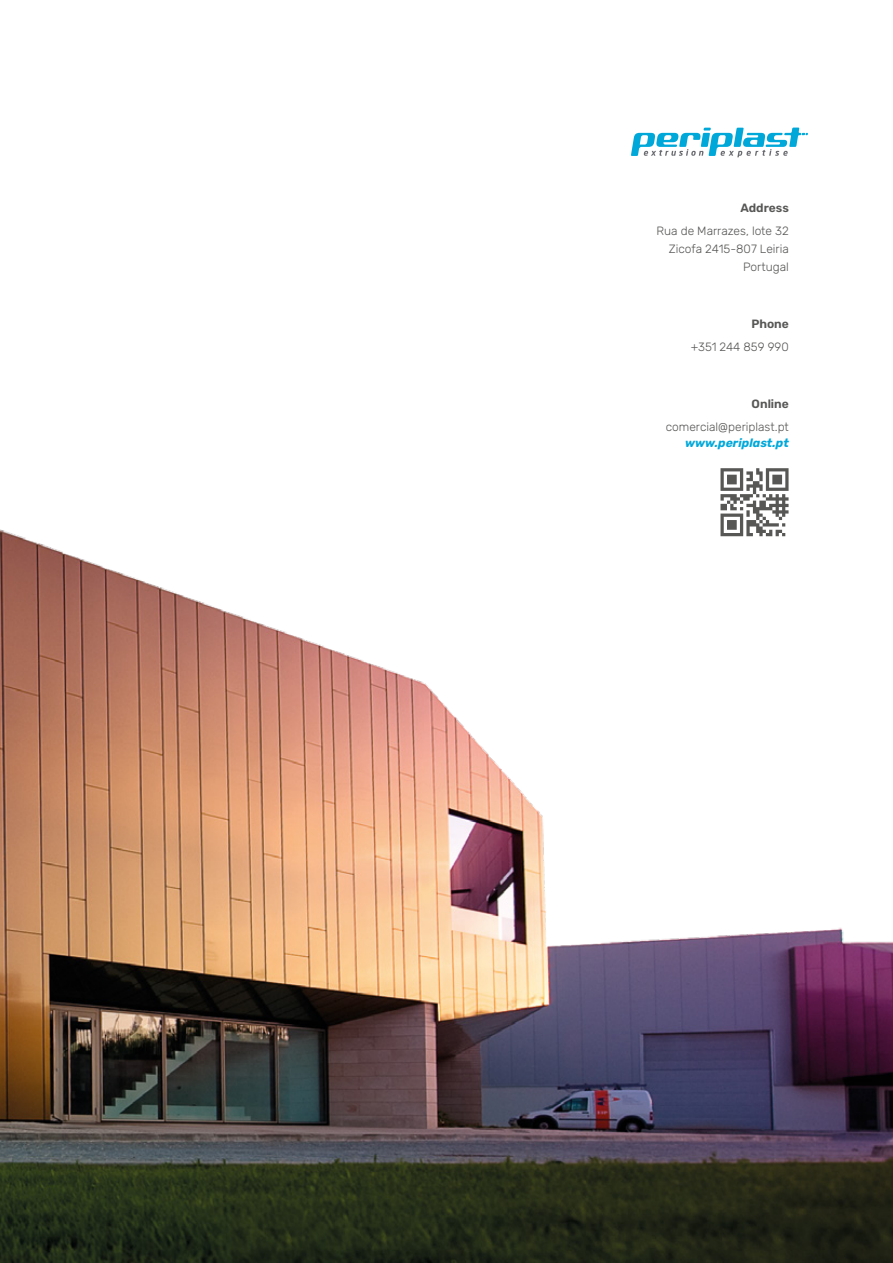
<style>
.page{position:relative;width:893px;height:1263px;background:#fff}
.page>*{position:absolute;margin:0;border:0;box-sizing:border-box;transform-origin:0 0}
.t1{font:300 12px/18px "Rubik";color:#575756;text-align:right}
.t2{font:600 12px "Rubik";color:#575756}
.t3{font:italic 700 12px "Rubik";color:#00a8da}
</style>
<div class="page">
<img style="left:0;top:468px;width:893px;height:795px">
<svg style="left:631px;top:128px;width:177px;height:29px"></svg>
<svg style="left:720px;top:468px;width:68px;height:68px"></svg>
<p class="t2" style="left:740px;top:201px;width:50px">Address</p>
<p class="t1" style="left:656px;top:222px;width:134px">Rua de Marrazes, lote 32<br>Zicofa 2415-807 Leiria<br>Portugal</p>
<p class="t2" style="left:751px;top:317px;width:39px">Phone</p>
<p class="t1" style="left:691px;top:338px;width:100px">+351 244 859 990</p>
<p class="t2" style="left:752px;top:397px;width:39px">Online</p>
<p class="t1" style="left:666px;top:418px;width:125px">comercial@periplast.pt</p>
<p class="t3" style="left:685px;top:437px;width:105px">www.periplast.pt</p>
</div>
